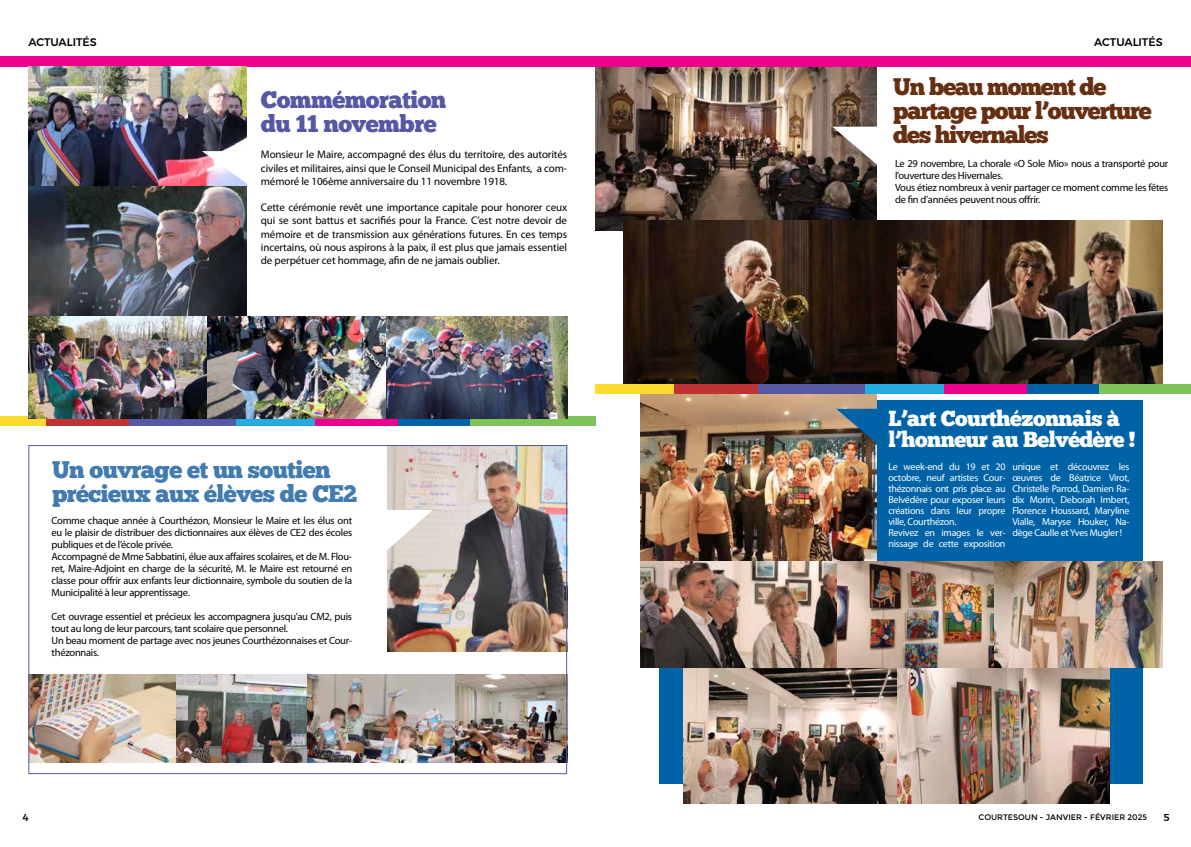
<style>
.page{position:relative;width:1191px;height:847px;background:#fff}
.page>*{position:absolute;margin:0;border:0;box-sizing:border-box;transform-origin:0 0}
.t1{font:24px/24px "Chunk Five";letter-spacing:-.05em;color:#672f10}
.t2{font:24px/24px "Chunk Five";letter-spacing:-.025em;color:#417baf}
.t3{font:24px/24px "Chunk Five";letter-spacing:-.025em;color:#5658a6}
.t4{font:21.8px/21.8px "Chunk Five";letter-spacing:-.025em;color:#fff}
.t5{font:11px/13.2px "Myriad Pro";letter-spacing:-.01em;color:#000;text-align:justify}
.t6{font:500 11px "Montserrat";color:#000}
.t7{font:10.5px/12px "Myriad Pro";letter-spacing:-.025em;color:#000}
.t8{font:10px/10.9px "Myriad Pro";letter-spacing:-.025em;color:#fff}
.t9{font:500 10px "Montserrat";color:#000}
.t10{font:8px "Montserrat";color:#000}
</style>
<div class="page">
<div style="left:659px;top:400px;width:484px;height:383px;background:#0063a7"></div>
<img style="left:683px;top:668px;width:426px;height:136px">
<img style="left:641px;top:561px;width:196px;height:107px">
<img style="left:837px;top:561px;width:157px;height:107px">
<img style="left:994px;top:561px;width:168px;height:107px">
<img style="left:640px;top:393px;width:237px;height:168px">
<svg style="left:836px;top:408px;width:41px;height:41px"></svg>
<img style="left:595px;top:67px;width:281px;height:163px">
<img style="left:624px;top:221px;width:538px;height:163px">
<div style="left:0;top:57px;width:1191px;height:10px;background:#ec008c"></div>
<svg style="left:832px;top:126px;width:45px;height:45px"></svg>
<div style="left:0;top:416px;width:92px;height:9px;background:#fddb2e"></div>
<div style="left:46px;top:416px;width:125px;height:9px;background:#c13234"></div>
<div style="left:129px;top:416px;width:125px;height:9px;background:#5658a6"></div>
<div style="left:236px;top:416px;width:125px;height:9px;background:#24abe2"></div>
<div style="left:316px;top:416px;width:125px;height:9px;background:#ec008c"></div>
<div style="left:399px;top:416px;width:125px;height:9px;background:#0063a7"></div>
<div style="left:470px;top:416px;width:125px;height:9px;background:#7dc357"></div>
<img style="left:454px;top:674px;width:111px;height:88px">
<img style="left:30px;top:674px;width:277px;height:88px">
<img style="left:307px;top:674px;width:147px;height:88px">
<img style="left:387px;top:447px;width:178px;height:205px">
<svg style="left:387px;top:509px;width:46px;height:45px"></svg>
<img style="left:28px;top:66px;width:218px;height:121px">
<img style="left:28px;top:187px;width:218px;height:129px">
<svg style="left:202px;top:150px;width:45px;height:37px"></svg>
<img style="left:28px;top:316px;width:179px;height:103px">
<img style="left:207px;top:316px;width:179px;height:103px">
<img style="left:386px;top:316px;width:181px;height:103px">
<div style="left:595px;top:384px;width:125px;height:9px;background:#fddb2e"></div>
<div style="left:675px;top:384px;width:125px;height:9px;background:#c13234"></div>
<div style="left:758px;top:384px;width:125px;height:9px;background:#5658a6"></div>
<div style="left:865px;top:384px;width:125px;height:9px;background:#24abe2"></div>
<div style="left:944px;top:384px;width:125px;height:9px;background:#ec008c"></div>
<div style="left:1027px;top:384px;width:125px;height:9px;background:#0063a7"></div>
<div style="left:1099px;top:384px;width:92px;height:9px;background:#7dc357"></div>
<p class="t6" style="left:28px;top:33px;width:70px">ACTUALITÉS</p>
<p class="t6" style="left:1094px;top:33px;width:70px">ACTUALITÉS</p>
<h1 class="t3" style="left:261px;top:88px;width:187px">Commémoration du 11 novembre</h1>
<p class="t5" style="left:261px;top:148px;width:308px">Monsieur le Maire, accompagné des élus du territoire, des autorités civiles et militaires, ainsi que le Conseil Municipal des Enfants, a com&shy;mémoré le 106ème anniversaire du 11 novembre 1918.</p>
<p class="t5" style="left:261px;top:201px;width:308px">Cette cérémonie revêt une importance capitale pour honorer ceux qui se sont battus et sacrifiés pour la France. C’est notre devoir de mémoire et de transmission aux générations futures. En ces temps incertains, où nous aspirons à la paix, il est plus que jamais essentiel de perpétuer cet hommage, afin de ne jamais oublier.</p>
<h1 class="t2" style="left:52px;top:458px;width:307px">Un ouvrage et un soutien précieux aux élèves de CE2</h1>
<p class="t7" style="left:52px;top:514px;width:302px">Comme chaque année à Courthézon, Monsieur le Maire et les élus ont eu le plaisir de distribuer des dictionnaires aux élèves de CE2 des écoles publiques et de l’école privée.<br>Accompagné de Mme Sabbatini, élue aux affaires scolaires, et de M. Flou&shy;ret, Maire-Adjoint en charge de la sécurité, M. le Maire est retourné en classe pour offrir aux enfants leur dictionnaire, symbole du soutien de la Municipalité à leur apprentissage.</p>
<p class="t7" style="left:52px;top:610px;width:302px">Cet ouvrage essentiel et précieux les accompagnera jusqu’au CM2, puis tout au long de leur parcours, tant scolaire que personnel.<br>Un beau moment de partage avec nos jeunes Courthézonnaises et Cour&shy;thézonnais.</p>
<h1 class="t1" style="left:893px;top:74px;width:260px">Un beau moment de partage pour l’ouverture des hivernales</h1>
<p class="t7" style="left:895px;top:157px;width:275px">Le 29 novembre, La chorale «O Sole Mio» nous a transporté pour l’ouverture des Hivernales.<br>Vous étiez nombreux à venir partager ce moment comme les fêtes de fin d’années peuvent nous offrir.</p>
<h2 class="t4" style="left:888px;top:407px;width:249px">L’art Courthézonnais à l’honneur au Belvédère !</h2>
<p class="t8" style="left:888px;top:461px;width:119px">Le week-end du 19 et 20 octobre, neuf artistes Cour&shy;thézonnais ont pris place au<br>Belvédère pour exposer leurs créations dans leur propre ville, Courthézon.<br>Revivez en images le ver&shy;nissage de cette exposition</p>
<p class="t8" style="left:1012px;top:461px;width:119px;text-align:justify">unique et découvrez les œuvres de Béatrice Virot, Christelle Parrod, Damien Ra&shy;dix Morin, Deborah Imbert, Florence Houssard, Maryline Vialle, Maryse Houker, Na&shy;dège Caulle et Yves Mugler !</p>
<p class="t9" style="left:23px;top:809px;width:7px">4</p>
<p class="t10" style="left:978px;top:813px;width:170px">COURTESOUN - JANVIER - FÉVRIER 2025</p>
<p class="t9" style="left:1163px;top:809px;width:8px">5</p>
</div>
